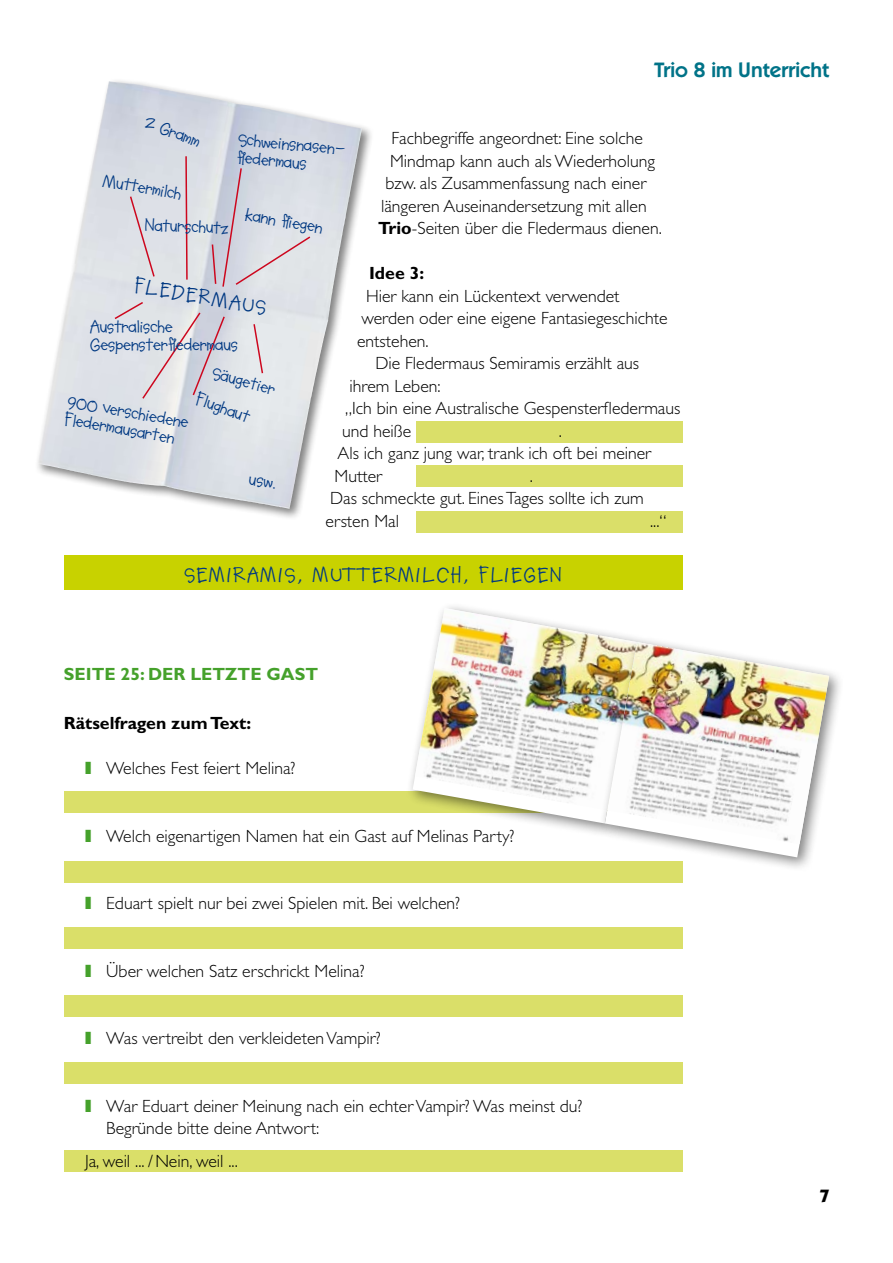
<style>
.page{position:relative;width:893px;height:1263px;background:#fff}
.page>*{position:absolute;margin:0;border:0;box-sizing:border-box;transform-origin:0 0}
.t1{font:21px "Soup Bone";letter-spacing:.1em;color:#003882}
.t2{font:600 21px "Itc Kabel";color:#007388}
.t3{font:18px/18px "Soup Bone";color:#003882}
.t4{font:700 18px "Itc Kabel";color:#000}
.t5{font:300 17.7px/22.5px "Gill Sans";color:#000}
.t6{font:700 17.7px "Gill Sans";color:#000}
.t7{font:700 17.7px "Gill Sans";color:#45a12b}
.s1{font-weight:700}
</style>
<div class="page">
<div style="left:64px;top:791px;width:618px;height:21px;background:#dadf69"></div>
<div style="left:64px;top:861px;width:618px;height:21px;background:#dadf69"></div>
<div style="left:64px;top:927px;width:618px;height:21px;background:#dadf69"></div>
<div style="left:64px;top:995px;width:618px;height:21px;background:#dadf69"></div>
<div style="left:64px;top:1062px;width:618px;height:21px;background:#dadf69"></div>
<div style="left:64px;top:1150px;width:618px;height:21px;background:#dadf69"></div>
<div style="left:416px;top:421px;width:266px;height:21px;background:#dadf69"></div>
<div style="left:416px;top:465px;width:266px;height:21px;background:#dadf69"></div>
<div style="left:416px;top:511px;width:266px;height:21px;background:#dadf69"></div>
<div style="left:64px;top:556px;width:618px;height:34px;background:#c8d200"></div>
<div style="left:405px;top:600px;width:246px;height:238px;background:#000;opacity:.5"></div>
<svg style="left:413px;top:608px;width:184px;height:215px"></svg>
<img style="left:415px;top:608px;width:222px;height:202px">
<div style="left:597px;top:634px;width:246px;height:238px;background:#000;opacity:.5"></div>
<svg style="left:605px;top:642px;width:224px;height:215px"></svg>
<img style="left:607px;top:642px;width:222px;height:202px">
<div style="left:34px;top:77px;width:339px;height:442px;background:#000;opacity:.5"></div>
<img style="left:76px;top:86px;width:32px;height:169px">
<svg style="left:252px;top:322px;width:12px;height:53px"></svg>
<svg style="left:113px;top:300px;width:113px;height:100px;background:#dbd9df"></svg>
<svg style="left:129px;top:195px;width:27px;height:83px;background:#dcd4db"></svg>
<svg style="left:185px;top:155px;width:3px;height:126px"></svg>
<svg style="left:211px;top:167px;width:101px;height:121px;background:#d7d5dd"></svg>
<p class="t2" style="left:654px;top:57px;width:177px">Trio 8 im Unterricht</p>
<p class="t3" style="left:148px;top:113px;width:60px;rotate:20deg">2 Gramm</p>
<p class="t5" style="left:392px;top:127px;width:253px">Fachbegriffe angeordnet: Eine solche</p>
<p class="t5" style="left:390px;top:149px;width:266px">Mindmap kann auch als Wiederholung</p>
<p class="t5" style="left:386px;top:172px;width:262px">bzw. als Zusammenfassung nach einer</p>
<p class="t5" style="left:381px;top:194px;width:267px">längeren Auseinandersetzung mit allen</p>
<p class="t5" style="left:378px;top:217px;width:285px"><span class="s1">Trio</span>-Seiten über die Fledermaus dienen.</p>
<p class="t6" style="left:369px;top:263px;width:57px">Idee 3:</p>
<p class="t5" style="left:366px;top:284px;width:255px">Hier kann ein Lückentext verwendet</p>
<p class="t5" style="left:362px;top:307px;width:307px">werden oder eine eigene Fantasiegeschichte</p>
<p class="t5" style="left:357px;top:329px;width:73px">entstehen.</p>
<p class="t5" style="left:375px;top:352px;width:265px">Die Fledermaus Semiramis erzählt aus</p>
<p class="t5" style="left:350px;top:374px;width:93px">ihrem Leben:</p>
<p class="t5" style="left:345px;top:397px;width:337px">„Ich bin eine Australische Gespensterfledermaus</p>
<p class="t5" style="left:342px;top:419px;width:71px">und heiße</p>
<p class="t5" style="left:335px;top:419px;width:318px;text-indent:224px">.<br>Als ich ganz jung war, trank ich oft bei meiner<br>Mutter</p>
<p class="t5" style="left:326px;top:464px;width:320px;text-indent:204px">.<br>Das schmeckte gut. Eines Tages sollte ich zum ersten Mal</p>
<p class="t3" style="left:239px;top:131px;width:107px;rotate:5deg">Schweinsnasen&shy;fl edermaus</p>
<p class="t3" style="left:105px;top:172px;width:82px;rotate:10deg">Muttermilch</p>
<p class="t3" style="left:247px;top:206px;width:80px;rotate:10deg">kann fl iegen</p>
<p class="t3" style="left:145px;top:216px;width:85px;rotate:2deg">Naturschutz</p>
<p class="t1" style="left:137px;top:274px;width:64px;rotate:10deg">Fle dermaus</p>
<p class="t3" style="left:90px;top:318px;width:149px">Australische<br>Gespensterfledermaus</p>
<p class="t3" style="left:215px;top:364px;width:66px;rotate:15deg">Säugetier</p>
<p class="t3" style="left:69px;top:393px;width:124px;rotate:10deg">900 verschiedene</p>
<p class="t3" style="left:200px;top:390px;width:57px;rotate:20deg">Flughaut</p>
<p class="t3" style="left:66px;top:410px;width:113px;rotate:10deg">Fledermausarten</p>
<p class="t3" style="left:251px;top:470px;width:30px;rotate:10deg">usw.</p>
<p class="t5" style="left:650px;top:509px;width:18px">...“</p>
<p class="t1" style="left:185px;top:564px;width:378px">SEMIRAMIS, MUTTERMILCh, FLIEGEN</p>
<p class="t7" style="left:64px;top:663px;width:12px">Seite</p>
<p class="t7" style="left:121px;top:663px;width:82px">25: Der let</p>
<p class="t7" style="left:225px;top:663px;width:89px">zte Gast</p>
<p class="t6" style="left:64px;top:713px;width:189px">Rätselfragen zum Text:</p>
<p class="t5" style="left:106px;top:757px;width:191px">Welches Fest feiert Melina?</p>
<p class="t5" style="left:106px;top:824px;width:410px">Welch eigenartigen Namen hat ein Gast auf Melinas Party?</p>
<p class="t5" style="left:106px;top:892px;width:355px">Eduart spielt nur bei zwei Spielen mit. Bei welchen?</p>
<p class="t5" style="left:106px;top:959px;width:260px">Über welchen Satz erschrickt Melina?</p>
<p class="t5" style="left:106px;top:1027px;width:276px">Was vertreibt den verkleideten Vampir?</p>
<p class="t5" style="left:106px;top:1094px;width:478px">War Eduart deiner Meinung nach ein echter Vampir? Was meinst du?<br>Begründe bitte deine Antwort:</p>
<p class="t5" style="left:85px;top:1150px;width:154px">Ja, weil ... /Nein, weil ...</p>
<p class="t4" style="left:819px;top:1184px;width:12px">7</p>
</div>
